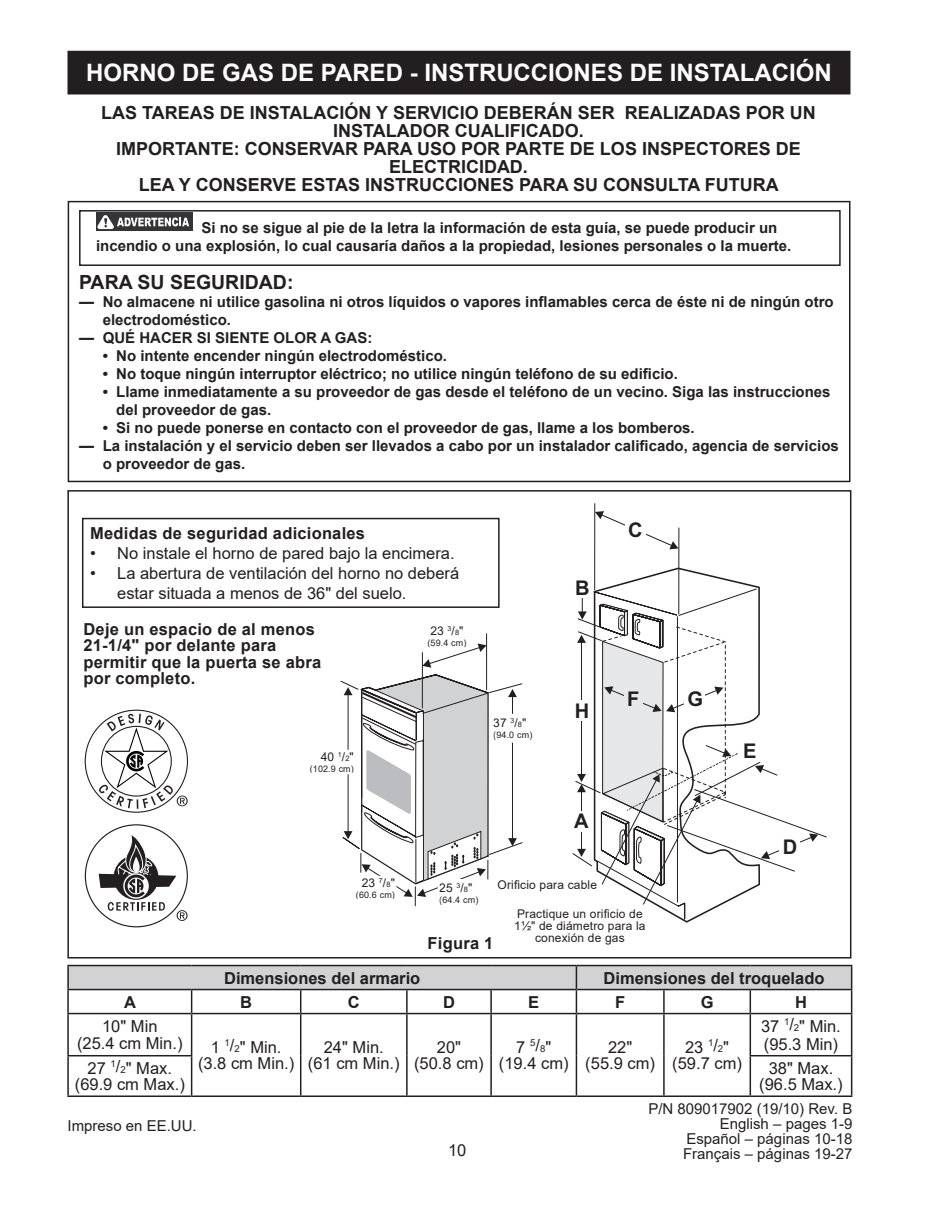
<style>
.page{position:relative;width:945px;height:1215px;background:#fff}
.page>*{position:absolute;margin:0;border:0;box-sizing:border-box;transform-origin:0 0}
.t1{font:700 24px "Arial";color:#fff}
.t2{font:700 20.25px "Arial";color:#231f20}
.t3{font:700 19.5px "Arial";color:#231f20}
.t4{font:700 18px/18px "Arial";color:#231f20;text-align:center}
.t5{font:16.5px/16.5px "Arial";color:#231f20;text-align:center}
.t6{font:700 16.5px/16.5px "Arial";letter-spacing:.015em;color:#231f20}
.t7{font:700 15px/18px "Arial";color:#231f20}
.t8{font:15px/15px "Arial";color:#231f20;text-align:right}
.t9{font:12px/12px "Arial";letter-spacing:.015em;color:#231f20;text-align:center}
.t10{font:9px "Arial";letter-spacing:.015em;color:#231f20}
.s1{font-size:7.5px}
.s2{font-size:9.6px}
</style>
<div class="page">
<div style="left:68px;top:52px;width:782px;height:42px;background:#231f20"></div>
<div style="left:68px;top:51px;width:782px;height:43px;border:2px solid #231f20"></div>
<hr style="left:67px;top:965px;width:125px;height:1px;background:#231f20">
<hr style="left:67px;top:966px;width:2px;height:23px;background:#231f20">
<hr style="left:192px;top:965px;width:109px;height:1px;background:#231f20">
<hr style="left:301px;top:965px;width:106px;height:1px;background:#231f20">
<hr style="left:407px;top:965px;width:84px;height:1px;background:#231f20">
<hr style="left:491px;top:965px;width:85px;height:1px;background:#231f20">
<hr style="left:576px;top:965px;width:88px;height:1px;background:#231f20">
<hr style="left:664px;top:965px;width:86px;height:1px;background:#231f20">
<hr style="left:750px;top:965px;width:102px;height:1px;background:#231f20">
<hr style="left:67px;top:989px;width:125px;height:1px;background:#231f20">
<hr style="left:67px;top:990px;width:2px;height:23px;background:#231f20">
<svg style="left:68px;top:966px;width:784px;height:47px"></svg>
<hr style="left:67px;top:1013px;width:125px;height:1px;background:#231f20">
<hr style="left:67px;top:1014px;width:2px;height:41px;background:#231f20">
<hr style="left:192px;top:1013px;width:109px;height:1px;background:#231f20">
<hr style="left:191px;top:1014px;width:1px;height:41px;background:#231f20">
<hr style="left:301px;top:1013px;width:106px;height:1px;background:#231f20">
<hr style="left:300px;top:1014px;width:1px;height:42px;background:#231f20">
<hr style="left:407px;top:1013px;width:84px;height:1px;background:#231f20">
<hr style="left:406px;top:1014px;width:2px;height:42px;background:#231f20">
<hr style="left:491px;top:1013px;width:85px;height:1px;background:#231f20">
<hr style="left:490px;top:1014px;width:2px;height:42px;background:#231f20">
<hr style="left:576px;top:1013px;width:88px;height:1px;background:#231f20">
<hr style="left:576px;top:1014px;width:1px;height:42px;background:#231f20">
<hr style="left:664px;top:1013px;width:86px;height:1px;background:#231f20">
<hr style="left:663px;top:1014px;width:2px;height:42px;background:#231f20">
<hr style="left:750px;top:1013px;width:102px;height:1px;background:#231f20">
<hr style="left:750px;top:1014px;width:1px;height:41px;background:#231f20">
<hr style="left:851px;top:1014px;width:1px;height:41px;background:#231f20">
<hr style="left:67px;top:1055px;width:125px;height:1px;background:#231f20">
<hr style="left:67px;top:1056px;width:2px;height:39px;background:#231f20">
<hr style="left:191px;top:1056px;width:1px;height:39px;background:#231f20">
<hr style="left:300px;top:1056px;width:1px;height:39px;background:#231f20">
<hr style="left:406px;top:1056px;width:2px;height:39px;background:#231f20">
<hr style="left:490px;top:1056px;width:2px;height:39px;background:#231f20">
<hr style="left:576px;top:1056px;width:1px;height:39px;background:#231f20">
<hr style="left:663px;top:1056px;width:2px;height:39px;background:#231f20">
<hr style="left:750px;top:1055px;width:102px;height:1px;background:#231f20">
<hr style="left:750px;top:1056px;width:1px;height:39px;background:#231f20">
<hr style="left:851px;top:1056px;width:1px;height:39px;background:#231f20">
<hr style="left:67px;top:1095px;width:125px;height:2px;background:#231f20">
<hr style="left:192px;top:1095px;width:109px;height:2px;background:#231f20">
<hr style="left:301px;top:1095px;width:106px;height:2px;background:#231f20">
<hr style="left:407px;top:1095px;width:84px;height:2px;background:#231f20">
<hr style="left:491px;top:1095px;width:85px;height:2px;background:#231f20">
<hr style="left:576px;top:1095px;width:88px;height:2px;background:#231f20">
<hr style="left:664px;top:1095px;width:86px;height:2px;background:#231f20">
<hr style="left:750px;top:1095px;width:102px;height:2px;background:#231f20">
<svg style="left:85px;top:710px;width:103px;height:103px"></svg>
<svg style="left:85px;top:824px;width:103px;height:103px"></svg>
<div style="left:67px;top:490px;width:784px;height:469px;border:2px solid #231f20"></div>
<div style="left:82px;top:518px;width:418px;height:90px;border:2px solid #231f20"></div>
<svg style="left:572px;top:503px;width:255px;height:420px"></svg>
<svg style="left:341px;top:633px;width:182px;height:274px"></svg>
<div style="left:306px;top:751px;width:49px;height:23px;background:#fff"></div>
<div style="left:493px;top:715px;width:41px;height:27px;background:#fff"></div>
<div style="left:425px;top:625px;width:44px;height:23px;background:#fff"></div>
<div style="left:511px;top:905px;width:138px;height:42px;background:#fff"></div>
<div style="left:354px;top:877px;width:42px;height:23px;background:#fff"></div>
<div style="left:439px;top:880px;width:41px;height:27px;background:#fff"></div>
<div style="left:494px;top:876px;width:107px;height:17px;background:#fff"></div>
<div style="left:68px;top:201px;width:782px;height:281px;border:2px solid #231f20"></div>
<div style="left:96px;top:213px;width:97px;height:18px;background:#323436"></div>
<svg style="left:97px;top:215px;width:92px;height:14px"></svg>
<div style="left:79px;top:210px;width:762px;height:56px;border:2px solid #231f20"></div>
<h1 class="t1" style="left:86px;top:56px;width:747px">HORNO DE GAS DE PARED - INSTRUCCIONES DE INSTALACIÓN</h1>
<p class="t4" style="left:101px;top:104px;width:716px">LAS TAREAS DE INSTALACIÓN Y SERVICIO DEBERÁN SER REALIZADAS POR UN INSTALADOR CUALIFICADO.<br>IMPORTANTE: CONSERVAR PARA USO POR PARTE DE LOS INSPECTORES DE ELECTRICIDAD.<br>LEA Y CONSERVE ESTAS INSTRUCCIONES PARA SU CONSULTA FUTURA</p>
<p class="t7" style="left:96px;top:219px;width:697px;text-indent:105px">Si no se sigue al pie de la letra la información de esta guía, se puede producir un incendio o una explosión, lo cual causaría daños a la propiedad, lesiones personales o la muerte.</p>
<h3 class="t3" style="left:79px;top:269px;width:216px">PARA SU SEGURIDAD:</h3>
<p class="t7" style="left:103px;top:293px;width:733px;text-indent:-24px">— No almacene ni utilice gasolina ni otros líquidos o vapores inflamables cerca de éste ni de ningún otro electrodoméstico.</p>
<p class="t7" style="left:79px;top:329px;width:295px">— QUÉ HACER SI SIENTE OLOR A GAS:</p>
<p class="t7" style="left:103px;top:347px;width:346px">• No intente encender ningún electrodoméstico.</p>
<p class="t7" style="left:103px;top:365px;width:577px">• No toque ningún interruptor eléctrico; no utilice ningún teléfono de su edificio.</p>
<p class="t7" style="left:116px;top:383px;width:716px;text-indent:-14px">• Llame inmediatamente a su proveedor de gas desde el teléfono de un vecino. Siga las instrucciones del proveedor de gas.</p>
<p class="t7" style="left:103px;top:419px;width:594px">• Si no puede ponerse en contacto con el proveedor de gas, llame a los bomberos.</p>
<p class="t7" style="left:103px;top:437px;width:738px;text-indent:-24px">— La instalación y el servicio deben ser llevados a cabo por un instalador calificado, agencia de servicios o proveedor de gas.</p>
<p class="t6" style="left:90px;top:525px;width:276px">Medidas de seguridad adicionales</p>
<p class="t5" style="left:90px;top:545px;width:366px">• No instale el horno de pared bajo la encimera.</p>
<p class="t5" style="left:117px;top:563px;width:344px;line-height:19.8px;text-align:left;text-indent:-27px">• La abertura de ventilación del horno no deberá estar situada a menos de 36" del suelo.</p>
<p class="t6" style="left:83px;top:621px;width:239px">Deje un espacio de al menos<br>21-1/4" por delante para permitir que la puerta se abra por completo.</p>
<p class="t9" style="left:430px;top:625px;width:35px">23 <sup>3</sup>/<span class="s1">8</span>"</p>
<p class="t10" style="left:427px;top:637px;width:41px">(59.4 cm)</p>
<p class="t9" style="left:321px;top:751px;width:35px">40 <sup>1</sup>/<span class="s1">2</span>"</p>
<p class="t10" style="left:310px;top:762px;width:46px">(102.9 cm)</p>
<p class="t9" style="left:493px;top:717px;width:35px">37 <sup>3</sup>/<span class="s1">8</span>"</p>
<p class="t10" style="left:493px;top:729px;width:41px">(94.0 cm)</p>
<h2 class="t2" style="left:575px;top:574px;width:16px">B</h2>
<h2 class="t2" style="left:575px;top:698px;width:16px">H</h2>
<h2 class="t2" style="left:574px;top:808px;width:16px">A</h2>
<p class="t9" style="left:362px;top:877px;width:35px">23 <sup>7</sup>/<span class="s1">8</span>"</p>
<p class="t10" style="left:356px;top:888px;width:41px">(60.6 cm)</p>
<p class="t9" style="left:439px;top:882px;width:35px">25 <sup>3</sup>/<span class="s1">8</span>"</p>
<p class="t10" style="left:439px;top:894px;width:41px">(64.4 cm)</p>
<p class="t9" style="left:498px;top:878px;width:101px">Orificio para cable</p>
<h2 class="t2" style="left:628px;top:516px;width:16px">C</h2>
<h2 class="t2" style="left:627px;top:685px;width:14px">F</h2>
<p class="t6" style="left:428px;top:936px;width:67px">Figura 1</p>
<p class="t9" style="left:514px;top:908px;width:133px">Practique un orificio de<br>1½" de diámetro para la conexión de gas</p>
<h2 class="t2" style="left:687px;top:685px;width:17px">G</h2>
<h2 class="t2" style="left:743px;top:738px;width:15px">E</h2>
<h2 class="t2" style="left:783px;top:834px;width:16px">D</h2>
<p class="t6" style="left:224px;top:970px;width:198px">Dimensiones del armario</p>
<p class="t6" style="left:604px;top:970px;width:222px">Dimensiones del troquelado</p>
<p class="t6" style="left:124px;top:994px;width:13px">A</p>
<p class="t6" style="left:240px;top:994px;width:13px">B</p>
<p class="t6" style="left:348px;top:994px;width:13px">C</p>
<p class="t6" style="left:443px;top:994px;width:13px">D</p>
<p class="t6" style="left:528px;top:994px;width:13px">E</p>
<p class="t6" style="left:615px;top:994px;width:12px">F</p>
<p class="t6" style="left:701px;top:994px;width:14px">G</p>
<p class="t6" style="left:795px;top:994px;width:13px">H</p>
<p class="t5" style="left:77px;top:1018px;width:107px">10" Min<br>(25.4 cm Min.)</p>
<p class="t5" style="left:761px;top:1017px;width:81px;line-height:18.1px;text-align:left">37 <sup>1</sup>/<span class="s2">2</span>" Min. (95.3 Min)</p>
<p class="t5" style="left:198px;top:1039px;width:98px">1 <sup>1</sup>/<span class="s2">2</span>" Min. (3.8 cm Min.)</p>
<p class="t5" style="left:308px;top:1039px;width:93px">24" Min.<br>(61 cm Min.)</p>
<p class="t5" style="left:414px;top:1039px;width:71px">20"<br>(50.8 cm)</p>
<p class="t5" style="left:499px;top:1039px;width:71px">7 <sup>5</sup>/<span class="s2">8</span>" (19.4 cm)</p>
<p class="t5" style="left:585px;top:1039px;width:71px">22"<br>(55.9 cm)</p>
<p class="t5" style="left:672px;top:1039px;width:71px">23 <sup>1</sup>/<span class="s2">2</span>" (59.7 cm)</p>
<p class="t5" style="left:75px;top:1060px;width:112px">27 <sup>1</sup>/<span class="s2">2</span>" Max. (69.9 cm Max.)</p>
<p class="t5" style="left:759px;top:1060px;width:85px">38" Max. (96.5 Max.)</p>
<p class="t8" style="left:67px;top:1119px;width:131px">Impreso en EE.UU.</p>
<p class="t5" style="left:448px;top:1142px;width:20px">10</p>
<p class="t8" style="left:648px;top:1101px;width:206px">P/N 809017902 (19/10) Rev. B<br>English – pages 1-9<br>Español – páginas 10-18<br>Français – páginas 19-27</p>
</div>
